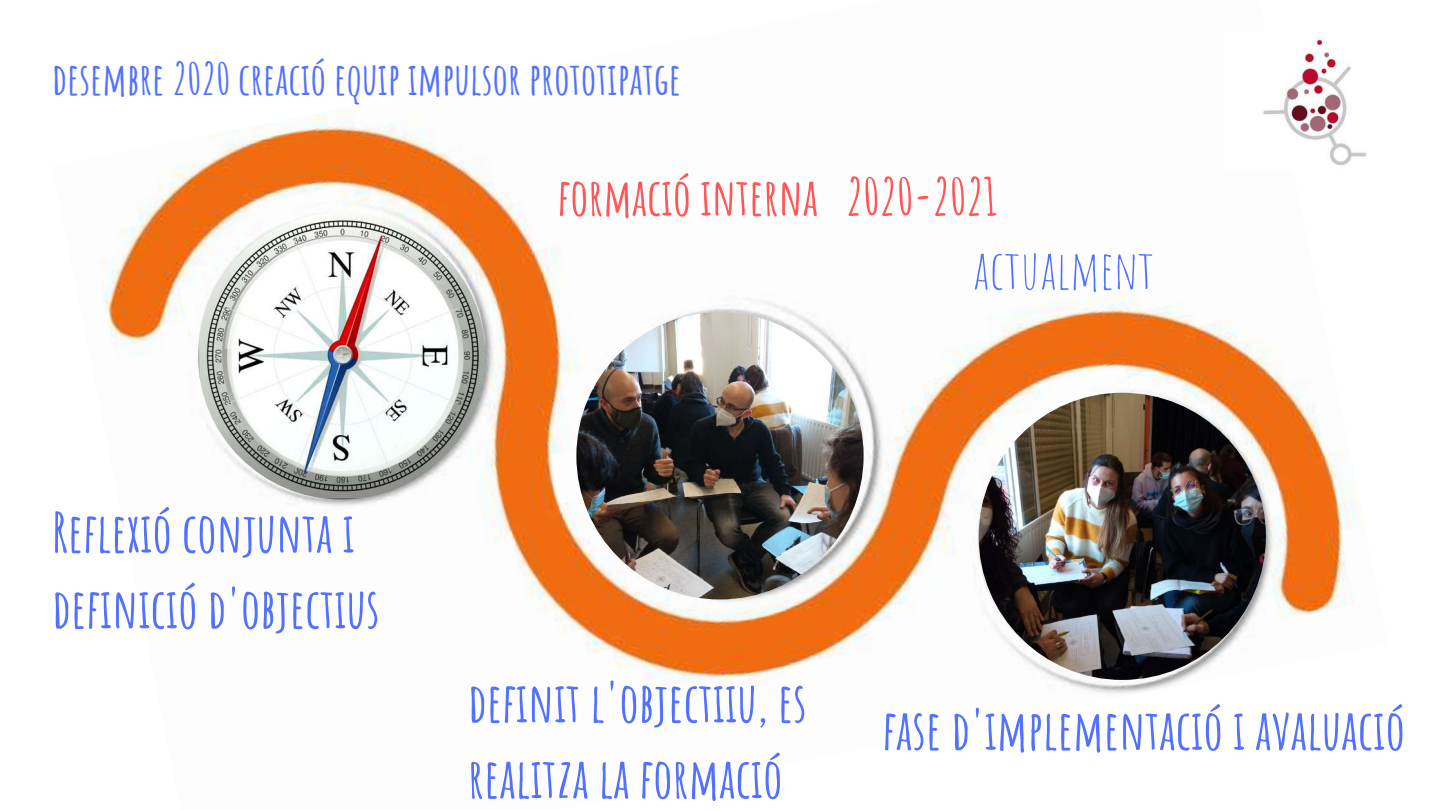
<style>
.page{position:relative;width:1440px;height:810px;background:#fff}
.page>*{position:absolute;margin:0;border:0;box-sizing:border-box;transform-origin:0 0}
.t1{font:700 54.6px "Amatic SC";color:#5271ff}
.t2{font:700 54.4px/75.8px "Amatic SC";color:#5271ff}
.t3{font:53.3px "Amatic SC";color:#5271ff}
.t4{font:700 50.8px "Amatic SC";color:#ff5757}
.t5{font:700 43.5px "Amatic SC";color:#5271ff}
</style>
<div class="page">
<img style="left:103px;top:112px;width:1261px;height:582px">
<img style="left:198px;top:212px;width:287px;height:288px;border-radius:50%">
<img style="left:576px;top:312px;width:288px;height:287px;border-radius:50%">
<img style="left:979px;top:393px;width:287px;height:287px;border-radius:50%">
<img style="left:1224px;top:36px;width:143px;height:133px">
<p class="t5" style="left:52px;top:51px;width:631px">desembre 2020 creació equip impulsor prototipatge</p>
<p class="t4" style="left:558px;top:164px;width:441px">formació interna 2020-2021</p>
<p class="t2" style="left:52px;top:494px;width:329px">Reflexió conjunta i definició d'objectius</p>
<p class="t3" style="left:973px;top:235px;width:183px">ACTUALMENT</p>
<p class="t2" style="left:468px;top:664px;width:340px">definit l'objectiiu, es realitza la formació</p>
<p class="t1" style="left:883px;top:694px;width:524px">fase d'implementació i avaluació</p>
</div>
